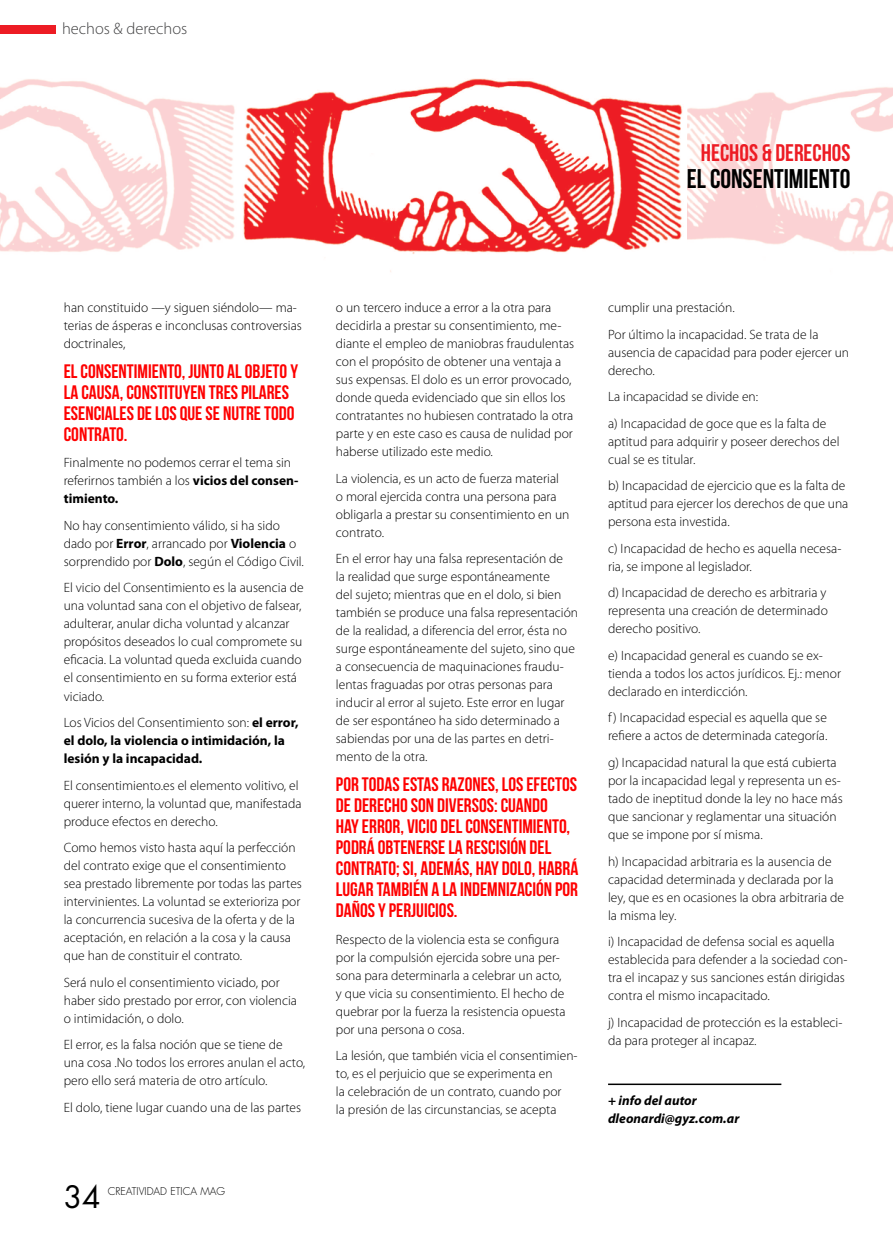
<style>
.page{position:relative;width:893px;height:1234px;background:#fff}
.page>*{position:absolute;margin:0;border:0;box-sizing:border-box;transform-origin:0 0}
.t1{font:30px "Futura Std";color:#000}
.t2{font:700 27px "Bebas Neue";color:#000}
.t3{font:700 24px "Bebas Neue";color:#ed1c24}
.t4{font:700 19.5px/21px "Bebas Neue";color:#fe0000}
.t5{font:300 16.5px "Myriad Pro";color:#414142}
.t6{font:300 13.5px/18px "Myriad Pro";color:#000}
.t7{font:700 13.5px/18px "Myriad Pro";color:#000}
.t8{font:italic 700 13.5px/18px "Myriad Pro";color:#000}
.t9{font:300 10.5px "Futura Std";color:#000}
.s1{font-weight:700}
.s2{font-weight:300}
</style>
<div class="page">
<img style="left:687px;top:87px;width:206px;height:166px">
<img style="left:0;top:78px;width:683px;height:194px">
<hr style="left:608px;top:1083px;width:173px;height:1px;background:#000">
<div style="left:0;top:26px;width:55px;height:8px;background:#ed1c24"></div>
<p class="t5" style="left:62px;top:19px;width:127px">hechos &amp; derechos</p>
<h3 class="t3" style="left:701px;top:140px;width:151px">HECHOS &amp; DERECHOS</h3>
<h2 class="t2" style="left:687px;top:164px;width:165px">EL CONSENTIMIENTO</h2>
<p class="t6" style="left:64px;top:299px;width:240px">han constituido —y siguen siéndolo— ma&shy;terias de ásperas e inconclusas controversias doctrinales,</p>
<h3 class="t4" style="left:64px;top:360px;width:236px">EL CONSENTIMIENTO, JUNTO AL OBJETO Y<br>LA CAUSA, CONSTITUYEN TRES PILARES<br>ESENCIALES DE LOS QUE SE NUTRE TODO<br>CONTRATO.</h3>
<p class="t6" style="left:64px;top:454px;width:236px">Finalmente no podemos cerrar el tema sin referirnos también a los <span class="s1">vicios del consen&shy;timiento.</span></p>
<p class="t6" style="left:64px;top:516px;width:242px">No hay consentimiento válido, si ha sido dado por <span class="s1">Error</span>, arrancado por <span class="s1">Violencia</span> o sorprendido por <span class="s1">Dolo</span>, según el Código Civil.</p>
<p class="t6" style="left:64px;top:579px;width:241px">El vicio del Consentimiento es la ausencia de una voluntad sana con el objetivo de falsear, adulterar, anular dicha voluntad y alcanzar propósitos deseados lo cual compromete su eficacia. La voluntad queda excluida cuando el consentimiento en su forma exterior está viciado.</p>
<p class="t7" style="left:64px;top:712px;width:236px"><span class="s2">Los Vicios del Consentimiento son:</span> el error, el dolo, la violencia o intimidación, la lesión y la incapacidad.</p>
<p class="t6" style="left:64px;top:776px;width:239px">El consentimiento.es el elemento volitivo, el querer interno, la voluntad que, manifestada produce efectos en derecho.</p>
<p class="t6" style="left:64px;top:838px;width:240px">Como hemos visto hasta aquí la perfección del contrato exige que el consentimiento sea prestado libremente por todas las partes intervinientes. La voluntad se exterioriza por la concurrencia sucesiva de la oferta y de la aceptación, en relación a la cosa y la causa que han de constituir el contrato.</p>
<p class="t6" style="left:64px;top:973px;width:235px">Será nulo el consentimiento viciado, por haber sido prestado por error, con violencia o intimidación, o dolo.</p>
<p class="t6" style="left:64px;top:1035px;width:243px">El error, es la falsa noción que se tiene de una cosa .No todos los errores anulan el acto, pero ello será materia de otro artículo.</p>
<p class="t6" style="left:64px;top:1098px;width:239px">El dolo, tiene lugar cuando una de las partes</p>
<h1 class="t1" style="left:64px;top:1177px;width:38px">34</h1>
<p class="t9" style="left:108px;top:1184px;width:119px">CREATIVIDAD ETICA MAG</p>
<p class="t6" style="left:336px;top:299px;width:240px">o un tercero induce a error a la otra para decidirla a prestar su consentimiento, me&shy;diante el empleo de maniobras fraudulentas con el propósito de obtener una ventaja a sus expensas. El dolo es un error provocado, donde queda evidenciado que sin ellos los contratantes no hubiesen contratado la otra parte y en este caso es causa de nulidad por haberse utilizado este medio.</p>
<p class="t6" style="left:336px;top:469px;width:235px">La violencia, es un acto de fuerza material o moral ejercida contra una persona para obligarla a prestar su consentimiento en un contrato.</p>
<p class="t6" style="left:336px;top:550px;width:244px">En el error hay una falsa representación de<br>la realidad que surge espontáneamente<br>del sujeto; mientras que en el dolo, si bien también se produce una falsa representación de la realidad, a diferencia del error, ésta no surge espontáneamente del sujeto, sino que a consecuencia de maquinaciones fraudu&shy;lentas fraguadas por otras personas para inducir al error al sujeto. Este error en lugar de ser espontáneo ha sido determinado a sabiendas por una de las partes en detri&shy;mento de la otra.</p>
<h3 class="t4" style="left:336px;top:773px;width:244px">POR TODAS ESTAS RAZONES, LOS EFECTOS DE DERECHO SON DIVERSOS: CUANDO<br>HAY ERROR, VICIO DEL CONSENTIMIENTO, PODRÁ OBTENERSE LA RESCISIÓN DEL CONTRATO; SI, ADEMÁS, HAY DOLO, HABRÁ LUGAR TAMBIÉN A LA INDEMNIZACIÓN POR DAÑOS Y PERJUICIOS.</h3>
<p class="t6" style="left:336px;top:930px;width:231px">Respecto de la violencia esta se configura por la compulsión ejercida sobre una per&shy;sona para determinarla a celebrar un acto, y que vicia su consentimiento. El hecho de quebrar por la fuerza la resistencia opuesta por una persona o cosa.</p>
<p class="t6" style="left:336px;top:1046px;width:243px">La lesión, que también vicia el consentimien&shy;to, es el perjuicio que se experimenta en<br>la celebración de un contrato, cuando por<br>la presión de las circunstancias, se acepta</p>
<p class="t6" style="left:608px;top:294px;width:212px;line-height:26.5px">cumplir una prestación.<br>Por último la incapacidad. Se trata de la</p>
<p class="t6" style="left:608px;top:343px;width:243px">ausencia de capacidad para poder ejercer un derecho.</p>
<p class="t6" style="left:608px;top:383px;width:220px;line-height:26.5px">La incapacidad se divide en:<br>a) Incapacidad de goce que es la falta de</p>
<p class="t6" style="left:608px;top:432px;width:233px">aptitud para adquirir y poseer derechos del cual se es titular.</p>
<p class="t6" style="left:608px;top:477px;width:242px">b) Incapacidad de ejercicio que es la falta de aptitud para ejercer los derechos de que una persona esta investida.</p>
<p class="t6" style="left:608px;top:539px;width:235px">c) Incapacidad de hecho es aquella necesa&shy;ria, se impone al legislador.</p>
<p class="t6" style="left:608px;top:584px;width:221px;text-align:justify">d) Incapacidad de derecho es arbitraria y representa una creación de determinado derecho positivo.</p>
<p class="t6" style="left:608px;top:646px;width:234px">e) Incapacidad general es cuando se ex&shy;tienda a todos los actos jurídicos. Ej.: menor declarado en interdicción.</p>
<p class="t6" style="left:608px;top:709px;width:221px">f ) Incapacidad especial es aquella que se refiere a actos de determinada categoría.</p>
<p class="t6" style="left:608px;top:753px;width:236px">g) Incapacidad natural la que está cubierta por la incapacidad legal y representa un es&shy;tado de ineptitud donde la ley no hace más que sancionar y reglamentar una situación que se impone por sí misma.</p>
<p class="t6" style="left:608px;top:852px;width:237px">h) Incapacidad arbitraria es la ausencia de capacidad determinada y declarada por la ley, que es en ocasiones la obra arbitraria de la misma ley.</p>
<p class="t6" style="left:608px;top:932px;width:241px">i) Incapacidad de defensa social es aquella establecida para defender a la sociedad con&shy;tra el incapaz y sus sanciones están dirigidas contra el mismo incapacitado.</p>
<p class="t6" style="left:608px;top:1013px;width:236px">j) Incapacidad de protección es la estableci&shy;da para proteger al incapaz.</p>
<p class="t8" style="left:608px;top:1090px;width:133px">+ info del autor dleonardi@gyz.com.ar</p>
</div>
